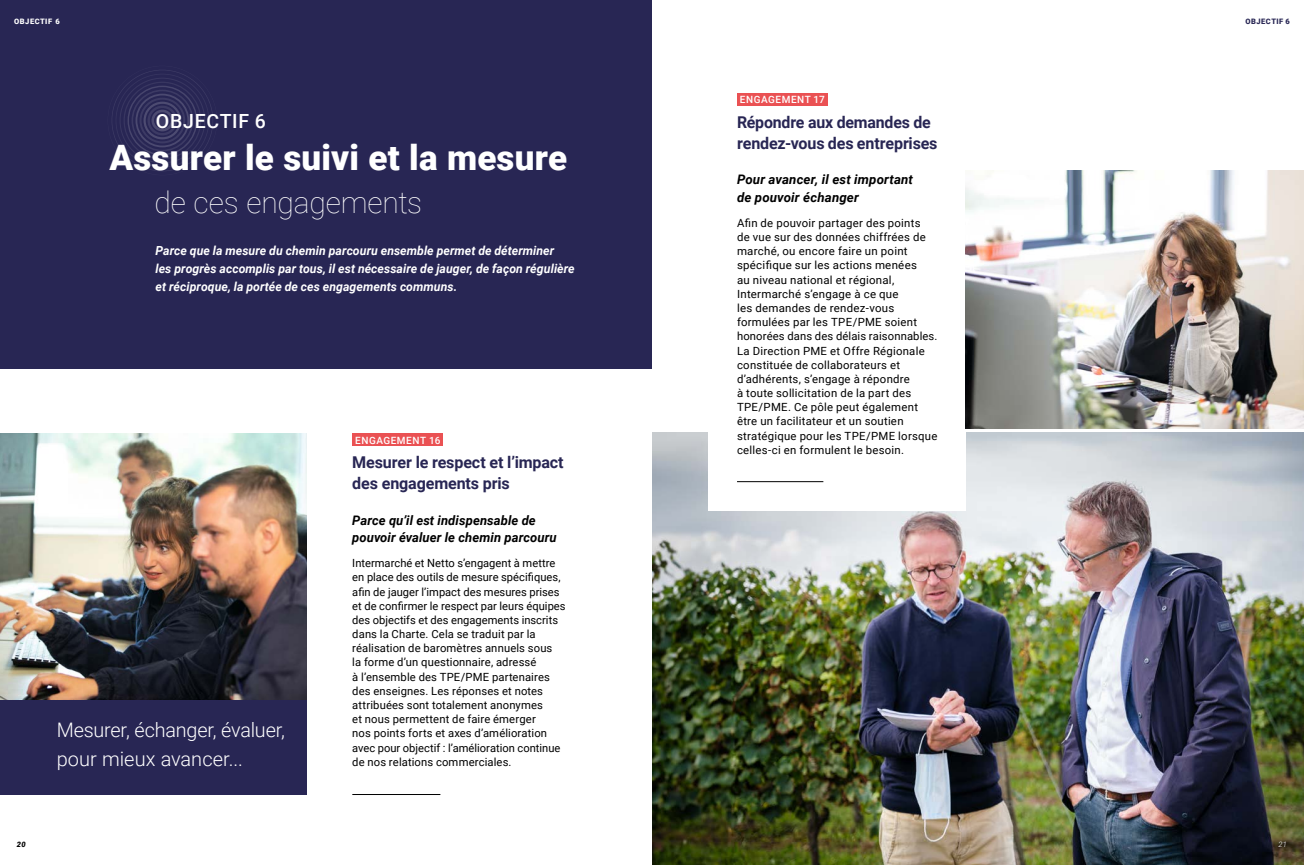
<style>
.page{position:relative;width:1304px;height:865px;background:#fff}
.page>*{position:absolute;margin:0;border:0;box-sizing:border-box;transform-origin:0 0}
.t1{font:900 35px "Roboto";letter-spacing:.005em;color:#fff}
.t2{font:100 30px "Roboto";letter-spacing:-.005em;color:#fff}
.t3{font:300 20px/28.4px "Roboto";letter-spacing:-.005em;color:#fff}
.t4{font:500 19.5px "Roboto";letter-spacing:.035em;color:#fff}
.t5{font:700 16.25px/21.2px "Roboto";letter-spacing:-.01em;color:#282654}
.t6{font:italic 700 13.12px/17.8px "Roboto";letter-spacing:.01em;color:#000}
.t7{font:italic 700 12.5px/17.8px "Roboto";letter-spacing:.005em;color:#fff}
.t8{font:11.25px/14.1px "Roboto";letter-spacing:.015em;color:#000}
.t9{font:500 10px "Roboto";letter-spacing:.055em;color:#fff}
.t10{font:900 7.5px "Roboto";letter-spacing:.065em;color:#fff}
.t11{font:900 7.5px "Roboto";letter-spacing:.065em;color:#282654}
.t12{font:italic 900 7.5px "Roboto";color:#000}
.t13{font:italic 300 7.5px "Roboto";color:#fff}
</style>
<div class="page">
<img style="left:0;top:433px;width:306px;height:267px">
<img style="left:652px;top:432px;width:652px;height:433px">
<div style="left:709px;top:93px;width:257px;height:417px;background:#fff"></div>
<hr style="left:737px;top:481px;width:86px;height:1px;background:#000">
<div style="left:737px;top:93px;width:91px;height:13px;background:#ea5153"></div>
<hr style="left:352px;top:794px;width:88px;height:1px;background:#000">
<div style="left:352px;top:433px;width:91px;height:13px;background:#ea5153"></div>
<div style="left:0;top:700px;width:306px;height:95px;background:#282654"></div>
<img style="left:966px;top:170px;width:338px;height:258px">
<div style="left:0;top:0;width:652px;height:369px;background:#282654"></div>
<svg style="left:112px;top:70px;width:101px;height:101px"></svg>
<div style="left:155px;top:114px;width:14px;height:13px;background:#3c3a64;border-radius:50%"></div>
<p class="t10" style="left:14px;top:16px;width:47px">OBJECTIF 6</p>
<h3 class="t4" style="left:156px;top:107px;width:111px">OBJECTIF 6</h3>
<h1 class="t1" style="left:109px;top:133px;width:459px">Assurer le suivi et la mesure</h1>
<h2 class="t2" style="left:154px;top:181px;width:269px">de ces engagements</h2>
<p class="t7" style="left:156px;top:241px;width:421px">Parce que la mesure du chemin parcouru ensemble permet de déterminer<br>les progrès accomplis par tous, il est nécessaire de jauger, de façon régulière et réciproque, la portée de ces engagements communs.</p>
<p class="t9" style="left:355px;top:433px;width:87px">ENGAGEMENT 16</p>
<h3 class="t5" style="left:352px;top:451px;width:213px">Mesurer le respect et l’impact des engagements pris</h3>
<p class="t6" style="left:352px;top:510px;width:206px">Parce qu’il est indispensable de pouvoir évaluer le chemin parcouru</p>
<h3 class="t3" style="left:57px;top:715px;width:230px">Mesurer, échanger, évaluer, pour mieux avancer...</h3>
<p class="t8" style="left:352px;top:555px;width:215px">Intermarché et Netto s’engagent à mettre en place des outils de mesure spécifiques, afin de jauger l’impact des mesures prises et de confirmer le respect par leurs équipes des objectifs et des engagements inscrits dans la Charte. Cela se traduit par la réalisation de baromètres annuels sous<br>la forme d’un questionnaire, adressé<br>à l’ensemble des TPE/PME partenaires des enseignes. Les réponses et notes attribuées sont totalement anonymes<br>et nous permettent de faire émerger<br>nos points forts et axes d’amélioration avec pour objectif : l’amélioration continue de nos relations commerciales.</p>
<p class="t9" style="left:740px;top:92px;width:86px">ENGAGEMENT 17</p>
<h3 class="t5" style="left:737px;top:111px;width:202px">Répondre aux demandes de rendez-vous des entreprises</h3>
<p class="t6" style="left:737px;top:170px;width:177px">Pour avancer, il est important de pouvoir échanger</p>
<p class="t8" style="left:737px;top:215px;width:202px">Afin de pouvoir partager des points<br>de vue sur des données chiffrées de marché, ou encore faire un point spécifique sur les actions menées<br>au niveau national et régional, Intermarché s’engage à ce que<br>les demandes de rendez-vous formulées par les TPE/PME soient honorées dans des délais raisonnables.<br>La Direction PME et Offre Régionale constituée de collaborateurs et d’adhérents, s’engage à répondre<br>à toute sollicitation de la part des TPE/PME. Ce pôle peut également être un facilitateur et un soutien stratégique pour les TPE/PME lorsque celles-ci en formulent le besoin.</p>
<p class="t11" style="left:1245px;top:16px;width:46px">OBJECTIF 6</p>
<p class="t12" style="left:17px;top:838px;width:10px">20</p>
<p class="t13" style="left:1279px;top:838px;width:10px">21</p>
</div>
